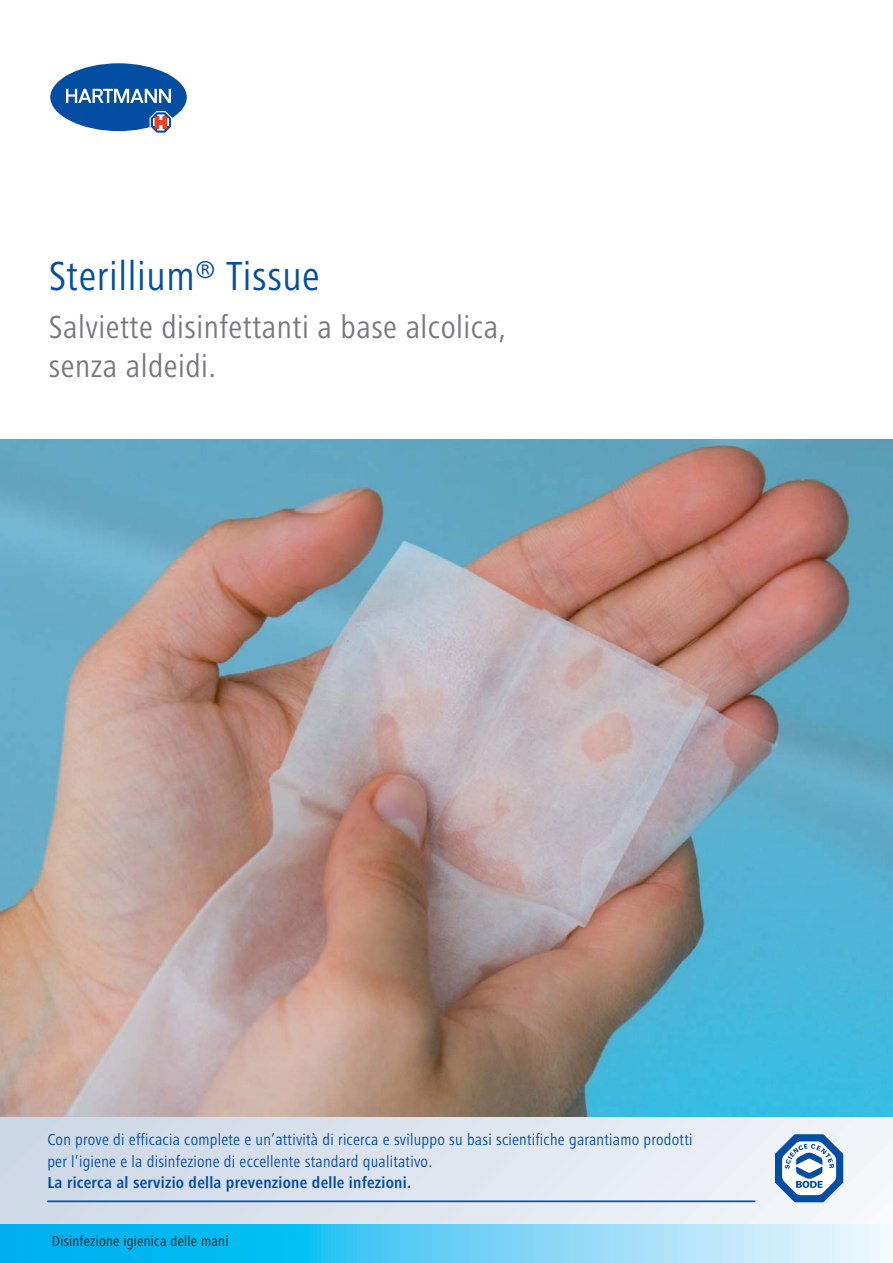
<style>
.page{position:relative;width:893px;height:1263px;background:#fff}
.page>*{position:absolute;margin:0;border:0;box-sizing:border-box;transform-origin:0 0}
.t1{font:42px "Hartmann";letter-spacing:.015em;color:#034ea2}
.t2{font:33px/39px "Hartmann";letter-spacing:.015em;color:#77787b}
.t3{font:16.5px/21.3px "Hartmann Regular+WVFWAV";letter-spacing:.015em;color:#034ea2}
.t4{font:16.5px "Hartmann Bold+BMYQCL";letter-spacing:.015em;color:#034ea2}
.t5{font:15px "Hartmann";letter-spacing:.015em;color:#231f20}
</style>
<div class="page">
<img style="left:0;top:440px;width:893px;height:677px">
<svg style="left:50px;top:63px;width:137px;height:70px"></svg>
<div style="left:0;top:1117px;width:893px;height:146px;background:linear-gradient(to right,#cdd7e6,#f4f6f9)"></div>
<hr style="left:47px;top:1200px;width:708px;height:2px;background:#034ea2">
<svg style="left:775px;top:1134px;width:68px;height:68px"></svg>
<svg style="left:0;top:1225px;width:893px;height:38px;background:#62cff6"></svg>
<h1 class="t1" style="left:49px;top:260px;width:272px">Sterillium<sup>®</sup> Tissue</h1>
<h2 class="t2" style="left:49px;top:310px;width:459px">Salviette disinfettanti a base alcolica, senza aldeidi.</h2>
<p class="t3" style="left:47px;top:1131px;width:647px">Con prove di efficacia complete e un’attività di ricerca e sviluppo su basi scientifiche garantiamo prodotti per l’igiene e la disinfezione di eccellente standard qualitativo.</p>
<p class="t4" style="left:47px;top:1172px;width:365px">La ricerca al servizio della prevenzione delle infezioni.</p>
<p class="t5" style="left:52px;top:1235px;width:178px">Disinfezione igienica delle mani</p>
</div>
